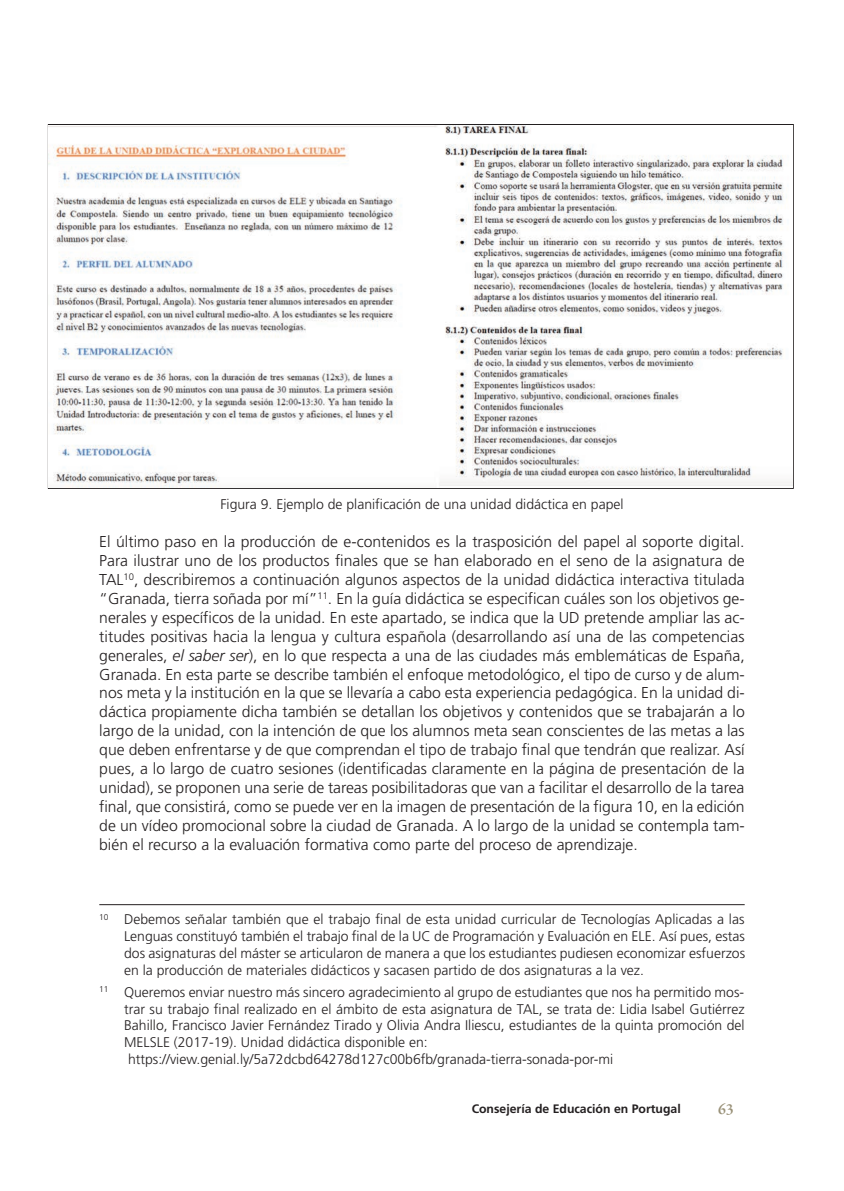
<style>
.page{position:relative;width:844px;height:1191px;background:#fff}
.page>*{position:absolute;margin:0;border:0;box-sizing:border-box;transform-origin:0 0}
.t1{font:300 15.75px/18.9px "Frutiger";color:#231f20;text-align:justify}
.t2{font:600 15.75px "Garamond Premr Pro";color:#999178}
.t3{font:300 14px/16.8px "Frutiger";color:#231f20;text-align:justify}
.t4{font:700 12.25px "Frutiger";color:#231f20}
.s1{font-style:italic}
</style>
<div class="page">
<hr style="left:99px;top:904px;width:645px;height:1px;background:#231f20">
<img style="left:49px;top:126px;width:743px;height:362px">
<p class="t3" style="left:220px;top:497px;width:404px">Figura 9. Ejemplo de planificación de una unidad didáctica en papel</p>
<p class="t1" style="left:99px;top:533px;width:647px">El último paso en la producción de e-contenidos es la trasposición del papel al soporte digital.<br>Para ilustrar uno de los productos finales que se han elaborado en el seno de la asignatura de TAL<sup>10</sup>, describiremos a continuación algunos aspectos de la unidad didáctica interactiva titulada “Granada, tierra soñada por mí”<sup>11</sup>. En la guía didáctica se especifican cuáles son los objetivos ge&shy;nerales y específicos de la unidad. En este apartado, se indica que la UD pretende ampliar las ac&shy;titudes positivas hacia la lengua y cultura española (desarrollando así una de las competencias generales, <span class="s1">el saber ser</span>), en lo que respecta a una de las ciudades más emblemáticas de España, Granada. En esta parte se describe también el enfoque metodológico, el tipo de curso y de alum&shy;nos meta y la institución en la que se llevaría a cabo esta experiencia pedagógica. En la unidad di&shy;dáctica propiamente dicha también se detallan los objetivos y contenidos que se trabajarán a lo largo de la unidad, con la intención de que los alumnos meta sean conscientes de las metas a las que deben enfrentarse y de que comprendan el tipo de trabajo final que tendrán que realizar. Así pues, a lo largo de cuatro sesiones (identificadas claramente en la página de presentación de la unidad), se proponen una serie de tareas posibilitadoras que van a facilitar el desarrollo de la tarea final, que consistirá, como se puede ver en la imagen de presentación de la figura 10, en la edición de un vídeo promocional sobre la ciudad de Granada. A lo largo de la unidad se contempla tam&shy;bién el recurso a la evaluación formativa como parte del proceso de aprendizaje.</p>
<p class="t3" style="left:124px;top:912px;width:622px;text-indent:-25px"><sup>10</sup> Debemos señalar también que el trabajo final de esta unidad curricular de Tecnologías Aplicadas a las Lenguas constituyó también el trabajo final de la UC de Programación y Evaluación en ELE. Así pues, estas dos asignaturas del máster se articularon de manera a que los estudiantes pudiesen economizar esfuerzos en la producción de materiales didácticos y sacasen partido de dos asignaturas a la vez.</p>
<p class="t3" style="left:124px;top:984px;width:622px;text-align:left;text-indent:-25px"><sup>11</sup> Queremos enviar nuestro más sincero agradecimiento al grupo de estudiantes que nos ha permitido mos&shy;trar su trabajo final realizado en el ámbito de esta asignatura de TAL, se trata de: Lidia Isabel Gutiérrez Bahillo, Francisco Javier Fernández Tirado y Olivia Andra Iliescu, estudiantes de la quinta promoción del MELSLE (2017-19). Unidad didáctica disponible en: https://view.genial.ly/5a72dcbd64278d127c00b6fb/granada-tierra-sonada-por-mi</p>
<p class="t4" style="left:471px;top:1104px;width:210px">Consejería de Educación en Portugal</p>
<p class="t2" style="left:717px;top:1102px;width:17px">63</p>
</div>
